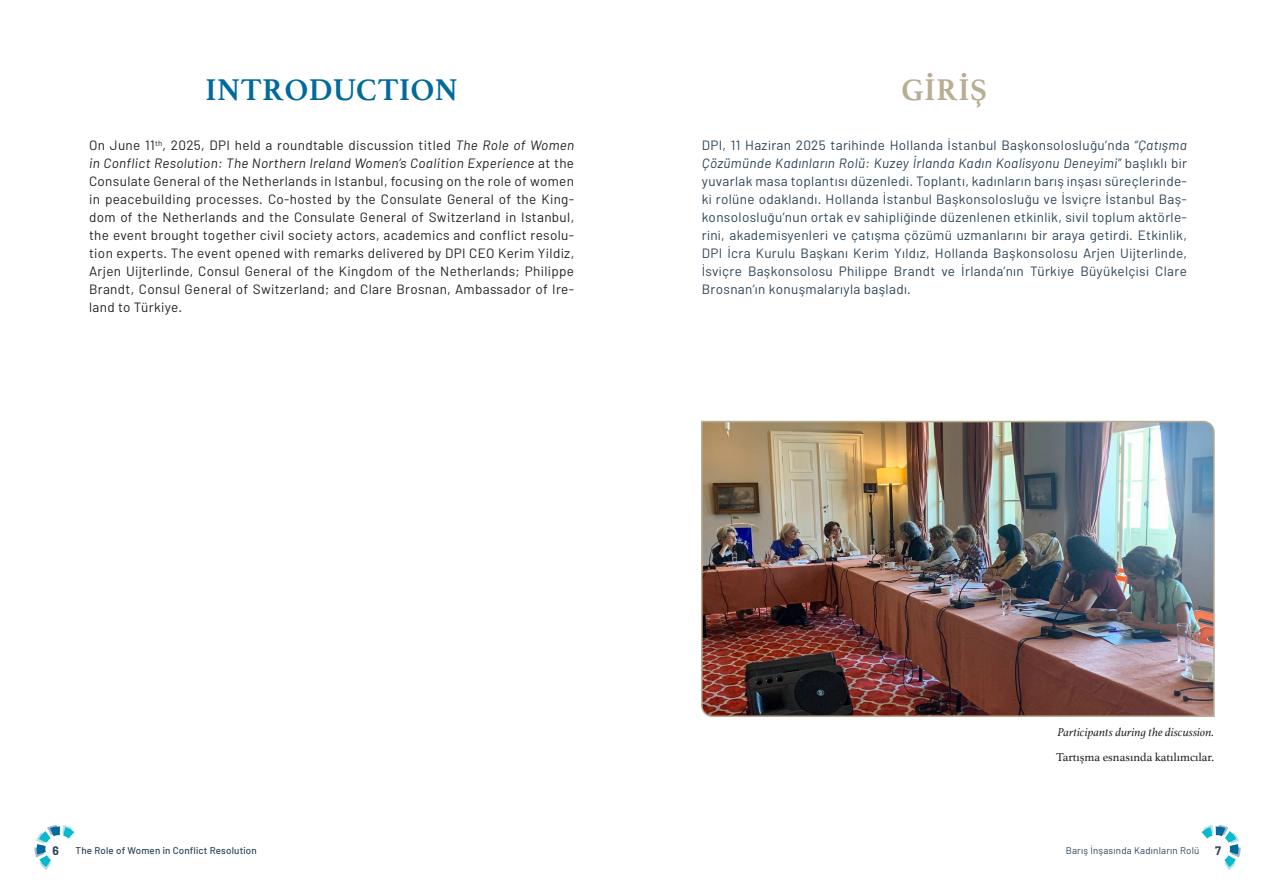
<style>
.page{position:relative;width:1276px;height:893px;background:#fff}
.page>*{position:absolute;margin:0;border:0;box-sizing:border-box;transform-origin:0 0}
.t1{font:700 31.5px "Athelas";letter-spacing:.02em;color:#006a9b}
.t2{font:700 31.5px "Athelas";letter-spacing:.02em;color:#b7ad93}
.t3{font:13.5px/18px "Barlow";letter-spacing:.025em;color:#231f20;text-align:justify}
.t4{font:13.5px/18px "Barlow";letter-spacing:.025em;color:#2b4256;text-align:justify}
.t5{font:italic 12px "Athelas";color:#231f20}
.t6{font:12px "Athelas";color:#231f20}
.t7{font:700 12px "Barlow";color:#2b4256}
.t8{font:500 9.75px "Barlow";letter-spacing:.02em;color:#2b4256}
.t9{font:9.75px "Barlow";letter-spacing:.02em;color:#2b4256}
.s1{font-style:italic}
</style>
<div class="page">
<img style="left:34px;top:825px;width:41px;height:45px">
<img style="left:1201px;top:825px;width:40px;height:45px">
<img style="left:701px;top:420px;width:514px;height:297px">
<p class="t1" style="left:205px;top:64px;width:254px">INTRODUCTION</p>
<p class="t3" style="left:89px;top:136px;width:487px">On June 11<sup>th</sup>, 2025, DPI held a roundtable discussion titled <span class="s1">The Role of Women in Conflict Resolution: The Northern Ireland Women’s Coalition Experience</span> at the Consulate General of the Netherlands in Istanbul, focusing on the role of women in peacebuilding processes. Co-hosted by the Consulate General of the King&shy;dom of the Netherlands and the Consulate General of Switzerland in Istanbul, the event brought together civil society actors, academics and conflict resolu&shy;tion experts. The event opened with remarks delivered by DPI CEO Kerim Yildiz, Arjen Uijterlinde, Consul General of the Kingdom of the Netherlands; Philippe Brandt, Consul General of Switzerland; and Clare Brosnan, Ambassador of Ire&shy;land to Türkiye.</p>
<p class="t2" style="left:901px;top:64px;width:87px">GİRİŞ</p>
<p class="t4" style="left:702px;top:136px;width:487px">DPI, 11 Haziran 2025 tarihinde Hollanda İstanbul Başkonsolosluğu’nda <span class="s1">“Çatışma Çözümünde Kadınların Rolü: Kuzey İrlanda Kadın Koalisyonu Deneyimi”</span> başlıklı bir yuvarlak masa toplantısı düzenledi. Toplantı, kadınların barış inşası süreçlerinde&shy;ki rolüne odaklandı. Hollanda İstanbul Başkonsolosluğu ve İsviçre İstanbul Baş&shy;konsolosluğu’nun ortak ev sahipliğinde düzenlenen etkinlik, sivil toplum aktörle&shy;rini, akademisyenleri ve çatışma çözümü uzmanlarını bir araya getirdi. Etkinlik, DPI İcra Kurulu Başkanı Kerim Yıldız, Hollanda Başkonsolosu Arjen Uijterlinde, İsviçre Başkonsolosu Philippe Brandt ve İrlanda’nın Türkiye Büyükelçisi Clare Brosnan’ın konuşmalarıyla başladı.</p>
<p class="t5" style="left:1057px;top:723px;width:158px">Participants during the discussion.</p>
<p class="t6" style="left:1056px;top:748px;width:159px">Tartışma esnasında katılımcılar.</p>
<p class="t7" style="left:52px;top:841px;width:8px">6</p>
<p class="t8" style="left:76px;top:843px;width:183px">The Role of Women in Conflict Resolution</p>
<p class="t9" style="left:1065px;top:844px;width:135px">Barış İnşasında Kadınların Rolü</p>
<p class="t7" style="left:1215px;top:841px;width:7px">7</p>
</div>
